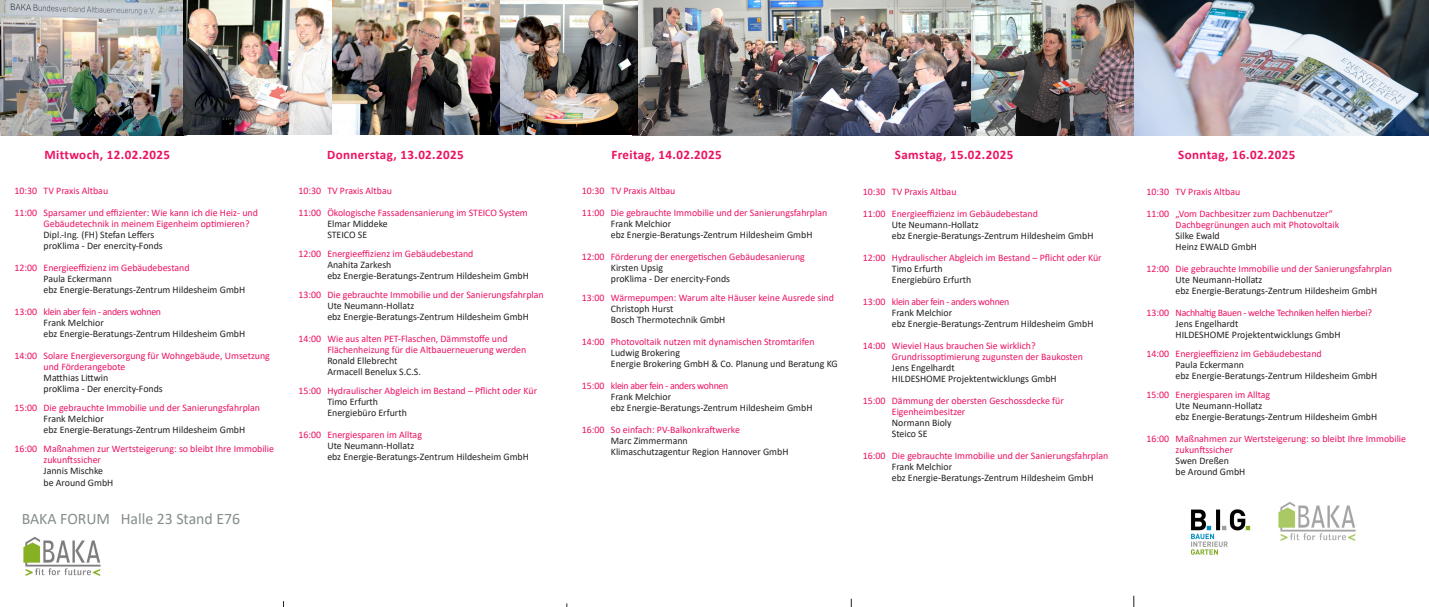
<style>
.page{position:relative;width:1429px;height:607px;background:#fff}
.page>*{position:absolute;margin:0;border:0;box-sizing:border-box;transform-origin:0 0}
.TextPink{font:16px "Calibri";color:#848e89}
.t1{font:700 13px "Calibri";letter-spacing:.03em;color:#ec1163}
.TextPink-2{font:10px/11px "Calibri";color:#ec1163}
.TextPink-3{font:10px/11px "Calibri";color:#231f20}
.TextPink-4{font:10px/11px "Calibri";letter-spacing:-.03em;color:#ec1163}
.s1{color:#ec1163}
.s2{color:#231f20}
</style>
<div class="page">
<img style="left:970px;top:0;width:164px;height:135px">
<img style="left:0;top:0;width:186px;height:135px">
<img style="left:183px;top:0;width:450px;height:134px">
<img style="left:333px;top:0;width:167px;height:134px">
<svg style="left:454px;top:80px;width:1px;height:22px"></svg>
<svg style="left:1133px;top:595px;width:1px;height:12px"></svg>
<img style="left:1134px;top:0;width:295px;height:135px">
<img style="left:633px;top:0;width:337px;height:135px">
<img style="left:1278px;top:502px;width:78px;height:39px">
<img style="left:23px;top:536px;width:78px;height:40px">
<img style="left:1190px;top:509px;width:61px;height:46px">
<p class="t1" style="left:611px;top:145px;width:112px">Freitag, 14.02.2025</p>
<p class="t1" style="left:44px;top:146px;width:127px">Mittwoch, 12.02.2025</p>
<p class="t1" style="left:327px;top:146px;width:138px">Donnerstag, 13.02.2025</p>
<p class="t1" style="left:895px;top:145px;width:120px">Samstag, 15.02.2025</p>
<p class="t1" style="left:1178px;top:145px;width:119px">Sonntag, 16.02.2025</p>
<p class="TextPink-2" style="left:15px;top:185px;width:95px">10:30 TV Praxis Altbau</p>
<p class="TextPink-2" style="left:15px;top:207px;width:245px">11:00 Sparsamer und effizienter: Wie kann ich die Heiz- und</p>
<p class="TextPink-3" style="left:44px;top:218px;width:207px"><span class="s1">Gebäudetechnik in meinem Eigenheim optimieren?<br></span>Dipl.-Ing. (FH) Stefan Leffers<br>proKlima - Der enercity-Fonds</p>
<p class="TextPink-2" style="left:44px;top:262px;width:148px;text-indent:-29px">12:00 Energieeffizienz im Gebäudebestand<br><span class="s2">Paula Eckermann</span></p>
<p class="TextPink-3" style="left:44px;top:284px;width:203px">ebz Energie-Beratungs-Zentrum Hildesheim GmbH</p>
<p class="TextPink-4" style="left:15px;top:306px;width:148px">13:00 klein aber fein - anders wohnen</p>
<p class="TextPink-3" style="left:44px;top:317px;width:203px">Frank Melchior<br>ebz Energie-Beratungs-Zentrum Hildesheim GmbH</p>
<p class="TextPink-2" style="left:15px;top:350px;width:257px">14:00 Solare Energieversorgung für Wohngebäude, Umsetzung</p>
<p class="TextPink-2" style="left:44px;top:361px;width:83px">und Förderangebote</p>
<p class="TextPink-3" style="left:44px;top:372px;width:66px">Matthias Littwin</p>
<p class="TextPink-3" style="left:44px;top:383px;width:121px">proKlima - Der enercity-Fonds</p>
<p class="TextPink-3" style="left:44px;top:402px;width:218px;text-indent:-29px"><span class="s1">15:00 Die gebrauchte Immobilie und der Sanierungsfahrplan<br></span>Frank Melchior<br>ebz Energie-Beratungs-Zentrum Hildesheim GmbH</p>
<p class="TextPink-2" style="left:15px;top:443px;width:261px">16:00 Maßnahmen zur Wertsteigerung: so bleibt Ihre Immobilie</p>
<p class="TextPink-2" style="left:44px;top:454px;width:61px">zukunftssicher<br><span class="s2">Jannis Mischke</span></p>
<p class="TextPink-3" style="left:44px;top:476px;width:71px">be Around GmbH</p>
<p class="TextPink-2" style="left:298px;top:185px;width:95px">10:30 TV Praxis Altbau</p>
<p class="TextPink-2" style="left:327px;top:207px;width:202px;text-indent:-29px">11:00 Ökologische Fassadensanierung im STEICO System<br><span class="s2">Elmar Middeke</span></p>
<p class="TextPink-3" style="left:327px;top:229px;width:41px">STEICO SE</p>
<p class="TextPink-2" style="left:298px;top:248px;width:177px">12:00 Energieeffizienz im Gebäudebestand</p>
<p class="TextPink-3" style="left:327px;top:259px;width:66px">Anahita Zarkesh</p>
<p class="TextPink-3" style="left:327px;top:270px;width:203px">ebz Energie-Beratungs-Zentrum Hildesheim GmbH</p>
<p class="TextPink-2" style="left:298px;top:289px;width:247px">13:00 Die gebrauchte Immobilie und der Sanierungsfahrplan</p>
<p class="TextPink-3" style="left:327px;top:300px;width:88px">Ute Neumann-Hollatz</p>
<p class="TextPink-3" style="left:327px;top:311px;width:203px">ebz Energie-Beratungs-Zentrum Hildesheim GmbH</p>
<p class="TextPink-2" style="left:298px;top:333px;width:211px">14:00 Wie aus alten PET-Flaschen, Dämmstoffe und</p>
<p class="TextPink-2" style="left:327px;top:344px;width:200px">Flächenheizung für die Altbauerneuerung werden</p>
<p class="TextPink-3" style="left:327px;top:355px;width:72px">Ronald Ellebrecht</p>
<p class="TextPink-3" style="left:327px;top:366px;width:95px">Armacell Benelux S.C.S.</p>
<p class="TextPink-2" style="left:327px;top:385px;width:211px;text-indent:-29px">15:00 Hydraulischer Abgleich im Bestand – Pflicht oder Kür<br><span class="s2">Timo Erfurth</span></p>
<p class="TextPink-3" style="left:327px;top:407px;width:81px">Energiebüro Erfurth</p>
<p class="TextPink-2" style="left:327px;top:429px;width:96px;text-indent:-29px">16:00 Energiesparen im Alltag<br><span class="s2">Ute Neumann-Hollatz</span></p>
<p class="TextPink-3" style="left:327px;top:451px;width:203px">ebz Energie-Beratungs-Zentrum Hildesheim GmbH</p>
<p class="TextPink-2" style="left:582px;top:185px;width:95px">10:30 TV Praxis Altbau</p>
<p class="TextPink-2" style="left:582px;top:207px;width:247px">11:00 Die gebrauchte Immobilie und der Sanierungsfahrplan</p>
<p class="TextPink-3" style="left:611px;top:218px;width:62px">Frank Melchior</p>
<p class="TextPink-3" style="left:611px;top:229px;width:203px">ebz Energie-Beratungs-Zentrum Hildesheim GmbH</p>
<p class="TextPink-2" style="left:611px;top:251px;width:195px;text-indent:-29px">12:00 Förderung der energetischen Gebäudesanierung<br><span class="s2">Kirsten Upsig</span></p>
<p class="TextPink-3" style="left:611px;top:273px;width:121px">proKlima - Der enercity-Fonds</p>
<p class="TextPink-2" style="left:611px;top:292px;width:225px;text-indent:-29px">13:00 Wärmepumpen: Warum alte Häuser keine Ausrede sind<br><span class="s2">Christoph Hurst</span></p>
<p class="TextPink-3" style="left:611px;top:314px;width:116px">Bosch Thermotechnik GmbH</p>
<p class="TextPink-2" style="left:611px;top:336px;width:205px;text-indent:-29px">14:00 Photovoltaik nutzen mit dynamischen Stromtarifen<br><span class="s2">Ludwig Brokering</span></p>
<p class="TextPink-3" style="left:611px;top:358px;width:228px">Energie Brokering GmbH &amp; Co. Planung und Beratung KG</p>
<p class="TextPink-4" style="left:611px;top:380px;width:119px;text-indent:-29px">15:00 klein aber fein - anders wohnen<br><span class="s2">Frank Melchior</span></p>
<p class="TextPink-3" style="left:611px;top:402px;width:203px">ebz Energie-Beratungs-Zentrum Hildesheim GmbH</p>
<p class="TextPink-2" style="left:611px;top:424px;width:131px;text-indent:-29px">16:00 So einfach: PV-Balkonkraftwerke<br><span class="s2">Marc Zimmermann</span></p>
<p class="TextPink-3" style="left:611px;top:446px;width:179px">Klimaschutzagentur Region Hannover GmbH</p>
<p class="TextPink-2" style="left:863px;top:186px;width:95px">10:30 TV Praxis Altbau</p>
<p class="TextPink-2" style="left:863px;top:208px;width:177px">11:00 Energieeffizienz im Gebäudebestand</p>
<p class="TextPink-3" style="left:892px;top:219px;width:88px">Ute Neumann-Hollatz</p>
<p class="TextPink-3" style="left:892px;top:230px;width:203px">ebz Energie-Beratungs-Zentrum Hildesheim GmbH</p>
<p class="TextPink-2" style="left:892px;top:252px;width:211px;text-indent:-29px">12:00 Hydraulischer Abgleich im Bestand – Pflicht oder Kür<br><span class="s2">Timo Erfurth</span></p>
<p class="TextPink-3" style="left:892px;top:274px;width:81px">Energiebüro Erfurth</p>
<p class="TextPink-4" style="left:892px;top:296px;width:119px;text-indent:-29px">13:00 klein aber fein - anders wohnen<br><span class="s2">Frank Melchior</span></p>
<p class="TextPink-3" style="left:892px;top:318px;width:203px">ebz Energie-Beratungs-Zentrum Hildesheim GmbH</p>
<p class="TextPink-2" style="left:863px;top:340px;width:174px">14:00 Wieviel Haus brauchen Sie wirklich?</p>
<p class="TextPink-3" style="left:892px;top:351px;width:192px"><span class="s1">Grundrissoptimierung zugunsten der Baukosten<br></span>Jens Engelhardt<br>HILDESHOME Projektentwicklungs GmbH</p>
<p class="TextPink-2" style="left:863px;top:395px;width:202px">15:00 Dämmung der obersten Geschossdecke für</p>
<p class="TextPink-3" style="left:892px;top:406px;width:75px"><span class="s1">Eigenheimbesitzer<br></span>Normann Bioly<br>Steico SE</p>
<p class="TextPink-2" style="left:892px;top:450px;width:218px;text-indent:-29px">16:00 Die gebrauchte Immobilie und der Sanierungsfahrplan<br><span class="s2">Frank Melchior</span></p>
<p class="TextPink-3" style="left:892px;top:472px;width:203px">ebz Energie-Beratungs-Zentrum Hildesheim GmbH</p>
<p class="TextPink-2" style="left:1146px;top:186px;width:95px">10:30 TV Praxis Altbau</p>
<p class="TextPink-2" style="left:1146px;top:208px;width:188px">11:00 „Vom Dachbesitzer zum Dachbenutzer“</p>
<p class="TextPink-2" style="left:1175px;top:219px;width:165px">Dachbegrünungen auch mit Photovoltaik</p>
<p class="TextPink-3" style="left:1175px;top:230px;width:46px">Silke Ewald</p>
<p class="TextPink-3" style="left:1175px;top:241px;width:83px">Heinz EWALD GmbH</p>
<p class="TextPink-2" style="left:1146px;top:263px;width:247px">12:00 Die gebrauchte Immobilie und der Sanierungsfahrplan</p>
<p class="TextPink-3" style="left:1175px;top:274px;width:88px">Ute Neumann-Hollatz</p>
<p class="TextPink-3" style="left:1175px;top:285px;width:203px">ebz Energie-Beratungs-Zentrum Hildesheim GmbH</p>
<p class="TextPink-4" style="left:1146px;top:307px;width:227px">13:00 Nachhaltig Bauen - welche Techniken helfen hierbei?</p>
<p class="TextPink-3" style="left:1175px;top:318px;width:166px">Jens Engelhardt<br>HILDESHOME Projektentwicklungs GmbH</p>
<p class="TextPink-2" style="left:1175px;top:348px;width:148px;text-indent:-29px">14:00 Energieeffizienz im Gebäudebestand<br><span class="s2">Paula Eckermann</span></p>
<p class="TextPink-3" style="left:1175px;top:370px;width:203px">ebz Energie-Beratungs-Zentrum Hildesheim GmbH</p>
<p class="TextPink-2" style="left:1175px;top:389px;width:96px;text-indent:-29px">15:00 Energiesparen im Alltag<br><span class="s2">Ute Neumann-Hollatz</span></p>
<p class="TextPink-3" style="left:1175px;top:411px;width:203px">ebz Energie-Beratungs-Zentrum Hildesheim GmbH</p>
<p class="TextPink-2" style="left:1146px;top:433px;width:261px">16:00 Maßnahmen zur Wertsteigerung: so bleibt Ihre Immobilie</p>
<p class="TextPink-2" style="left:1175px;top:444px;width:59px">zukunftssicher<br><span class="s2">Swen Dreßen</span></p>
<p class="TextPink-3" style="left:1175px;top:466px;width:71px">be Around GmbH</p>
<p class="TextPink" style="left:22px;top:507px;width:220px">BAKA FORUM Halle 23 Stand E76</p>
</div>
